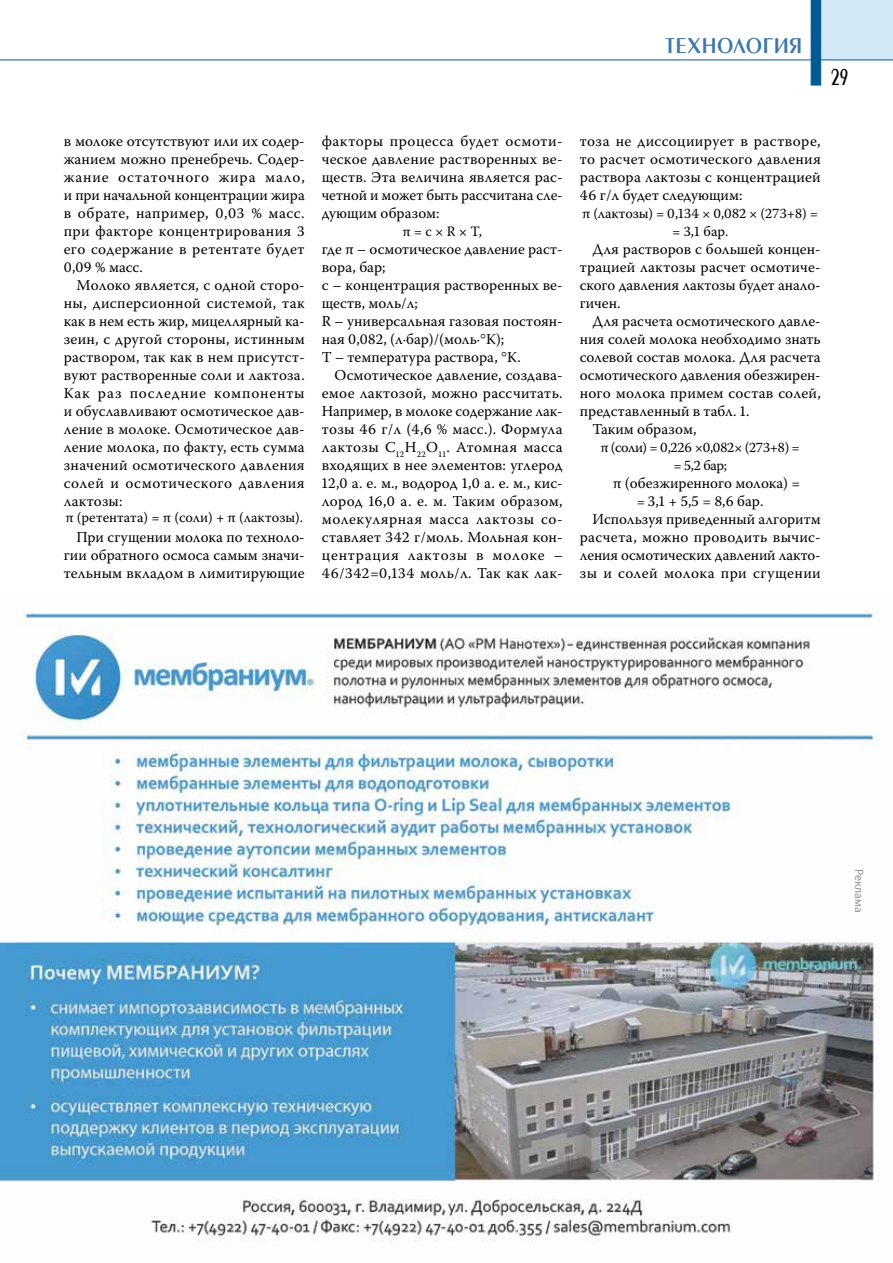
<style>
.page{position:relative;width:893px;height:1263px;background:#fff}
.page>*{position:absolute;margin:0;border:0;box-sizing:border-box;transform-origin:0 0}
.t1{font:24px "Penta Demi";color:#000;scale:.7 1}
.t2{font:22.5px "Penta Demi";letter-spacing:.025em;color:#3e77a8}
.t3{font:15px/18px "Warnock Pro";letter-spacing:.005em;color:#000;text-align:justify}
.t4{font:15px "Warnock Pro";letter-spacing:.03em;color:#000}
.t5{font:14.25px/18px "Warnock Pro";letter-spacing:-.005em;color:#000;text-align:center}
.t6{font:12px "Myriad Pro";color:#939598}
.s1{font-size:14.25px}
</style>
<div class="page">
<div style="left:814px;top:0;width:79px;height:60px;background:#d4e9f8"></div>
<hr style="left:0;top:60px;width:893px;height:1px;background:#005b94">
<svg style="left:811px;top:0;width:10px;height:85px"></svg>
<img style="left:0;top:611px;width:880px;height:631px">
<h2 class="t2" style="left:665px;top:34px;width:138px">ТЕХНОЛОГИЯ</h2>
<h1 class="t1" style="left:831px;top:65px;width:27px">29</h1>
<p class="t3" style="left:64px;top:131px;width:243px">в молоке отсутствуют или их содер&shy;жанием можно пренебречь. Содер&shy;жание остаточного жира мало, и при начальной концентрации жира в обрате, например, 0,03 % масс. при факторе концентрирования 3 его содержание в ретентате будет 0,09 % масс.</p>
<p class="t3" style="left:64px;top:275px;width:243px;text-indent:13px">Молоко является, с одной сторо&shy;ны, дисперсионной системой, так как в нем есть жир, мицеллярный ка&shy;зеин, с другой стороны, истинным раствором, так как в нем присутст&shy;вуют растворенные соли и лактоза.<br>Как раз последние компоненты и обуславливают осмотическое дав&shy;ление в молоке. Осмотическое дав&shy;ление молока, по факту, есть сумма значений осмотического давления солей и осмотического давления лактозы:</p>
<p class="t5" style="left:65px;top:508px;width:239px">π (ретентата) = π (соли) + π (лактозы).</p>
<p class="t3" style="left:64px;top:527px;width:242px;text-indent:13px">При сгущении молока по техноло&shy;гии обратного осмоса самым значи&shy;тельным вкладом в лимитирующие</p>
<p class="t3" style="left:322px;top:131px;width:242px">факторы процесса будет осмоти&shy;ческое давление растворенных ве&shy;ществ. Эта величина является рас&shy;четной и может быть рассчитана сле&shy;дующим образом:</p>
<p class="t5" style="left:402px;top:222px;width:81px">π = c × R × T,</p>
<p class="t3" style="left:322px;top:239px;width:242px;text-align:left">где π – осмотическое давление раст&shy;вора, бар;<br>с – концентрация растворенных ве&shy;ществ, моль/л;<br>R – универсальная газовая постоян&shy;ная 0,082, (л∙бар)/(моль∙ К);<br>Т – температура раствора, К.</p>
<p class="t3" style="left:322px;top:365px;width:243px;text-indent:13px">Осмотическое давление, создава&shy;емое лактозой, можно рассчитать.<br>Например, в молоке содержание лак&shy;тозы 46 г/л (4,6 % масс.). Формула лактозы С<sub>12</sub>Н<sub>22</sub>О<sub>11</sub>. Атомная масса входящих в нее элементов: углерод 12,0 а. е. м., водород 1,0 а. е. м., кис&shy;лород 16,0 а. е. м. Таким образом, молекулярная масса лактозы со&shy;ставляет 342 г/моль. Мольная кон&shy;центрация лактозы в молоке – 46/342=0,134 моль/л. Так как лак-</p>
<p class="t3" style="left:580px;top:131px;width:242px">тоза не диссоциирует в растворе, то расчет осмотического давления раствора лактозы с концентрацией 46 г/л будет следующим:</p>
<p class="t5" style="left:582px;top:204px;width:237px">π (лактозы) = 0,134 × 0,082 × (273+8) = = 3,1 бар.</p>
<p class="t3" style="left:580px;top:239px;width:242px;text-indent:13px">Для растворов с большей концен&shy;трацией лактозы расчет осмотиче&shy;ского давления лактозы будет анало&shy;гичен.</p>
<p class="t3" style="left:592px;top:311px;width:230px">Для расчета осмотического давле-</p>
<p class="t3" style="left:580px;top:329px;width:242px">ния солей молока необходимо знать</p>
<p class="t3" style="left:580px;top:347px;width:242px">солевой состав молока. Для расчета</p>
<p class="t3" style="left:580px;top:365px;width:242px">осмотического давления обезжирен-</p>
<p class="t3" style="left:580px;top:383px;width:243px">ного молока примем состав солей,</p>
<p class="t3" style="left:580px;top:401px;width:171px">представленный в табл. 1.</p>
<p class="t3" style="left:592px;top:419px;width:105px">Таким образом,</p>
<p class="t5" style="left:600px;top:438px;width:201px">π (соли) = 0,226 ×0,082× (273+8) = = 5,2 бар;</p>
<p class="t3" style="left:613px;top:473px;width:189px">π (обезжиренного молока) =</p>
<p class="t3" style="left:637px;top:491px;width:128px"><span class="s1">=</span> 3,1 + 5,5 = 8,6 бар.</p>
<p class="t3" style="left:592px;top:509px;width:230px">Используя приведенный алгоритм</p>
<p class="t3" style="left:580px;top:527px;width:242px">расчета, можно проводить вычис-</p>
<p class="t3" style="left:580px;top:545px;width:242px">ления осмотических давлений лакто-</p>
<p class="t4" style="left:580px;top:564px;width:243px">зы и солей молока при сгущении</p>
<p class="t6" style="left:866px;top:869px;width:45px;rotate:90deg">Реклама</p>
</div>
